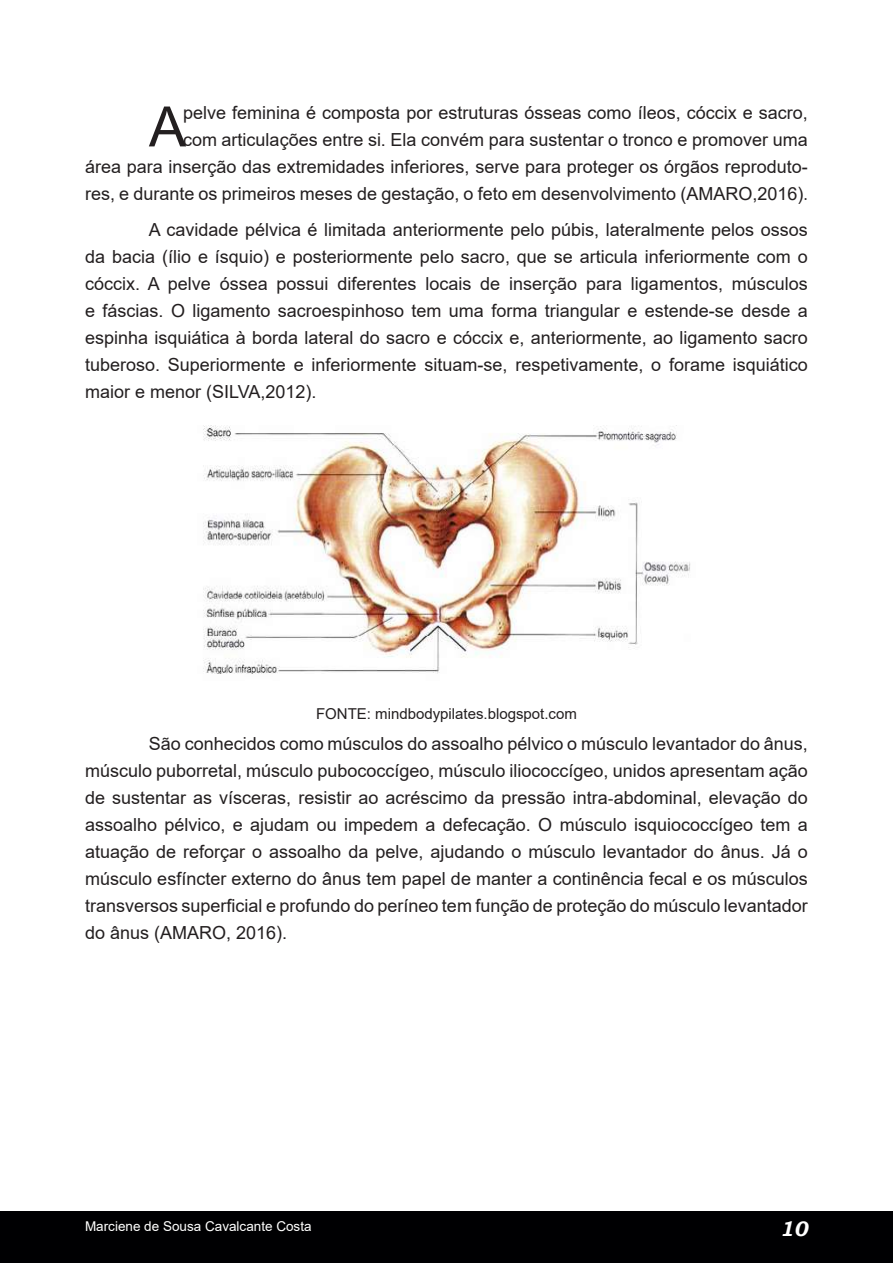
<style>
.page{position:relative;width:893px;height:1263px;background:#fff}
.page>*{position:absolute;margin:0;border:0;box-sizing:border-box;transform-origin:0 0}
.Parágrafo_captular{font:55.65px "Arial";color:#231f20}
.t1{font:italic 700 21px "Bookman Old Style";color:#fff}
.Texto{font:18px/27px "Arial";color:#231f20;text-align:justify}
.Parágrafo_captular-2{font:18px/27px "Arial";color:#231f20;text-align:right}
.Cabeçalho-tabela{font:15px "Arial";color:#231f20}
.t2{font:13.5px "Arial";color:#fff}
.s1{font-family:"Times New Roman"}
</style>
<div class="page">
<div style="left:0;top:1212px;width:893px;height:51px;background:#000002"></div>
<img style="left:203px;top:425px;width:488px;height:249px">
<p class="Parágrafo_captular" style="left:149px;top:89px;width:39px">A</p>
<p class="Parágrafo_captular-2" style="left:85px;top:99px;width:724px">pelve feminina é composta por estruturas ósseas como íleos, cóccix e sacro,<br>com articulações entre si. Ela convém para sustentar o tronco e promover uma<br>área para inserção das extremidades inferiores, serve para proteger os órgãos reproduto&shy;res, e durante os primeiros meses de gestação, o feto em desenvolvimento (AMARO,2016)<span class="s1">.</span></p>
<p class="Texto" style="left:85px;top:216px;width:724px;text-indent:64px">A cavidade pélvica é limitada anteriormente pelo púbis, lateralmente pelos ossos da bacia (ílio e ísquio) e posteriormente pelo sacro, que se articula inferiormente com o cóccix. A pelve óssea possui diferentes locais de inserção para ligamentos, músculos e fáscias. O ligamento sacroespinhoso tem uma forma triangular e estende-se desde a espinha isquiática à borda lateral do sacro e cóccix e, anteriormente, ao ligamento sacro tuberoso. Superiormente e inferiormente situam-se, respetivamente, o forame isquiático maior e menor (SILVA,2012).</p>
<p class="Cabeçalho-tabela" style="left:316px;top:703px;width:262px">FONTE: mindbodypilates.blogspot.com</p>
<p class="Texto" style="left:85px;top:730px;width:724px;text-indent:64px">São conhecidos como músculos do assoalho pélvico o músculo levantador do ânus, músculo puborretal, músculo pubococcígeo, músculo iliococcígeo, unidos apresentam ação de sustentar as vísceras, resistir ao acréscimo da pressão intra<span class="s1">-</span>abdominal, elevação do assoalho pélvico, e ajudam ou impedem a defecação. O músculo isquiococcígeo tem a atuação de reforçar o assoalho da pelve, ajudando o músculo levantador do ânus. Já o músculo esfíncter externo do ânus tem papel de manter a continência fecal e os músculos transversos superficial e profundo do períneo tem função de proteção do músculo levantador do ânus (AMARO, 2016).</p>
<p class="t2" style="left:85px;top:1217px;width:228px">Marciene de Sousa Cavalcante Costa</p>
<p class="t1" style="left:779px;top:1213px;width:30px">10</p>
</div>
